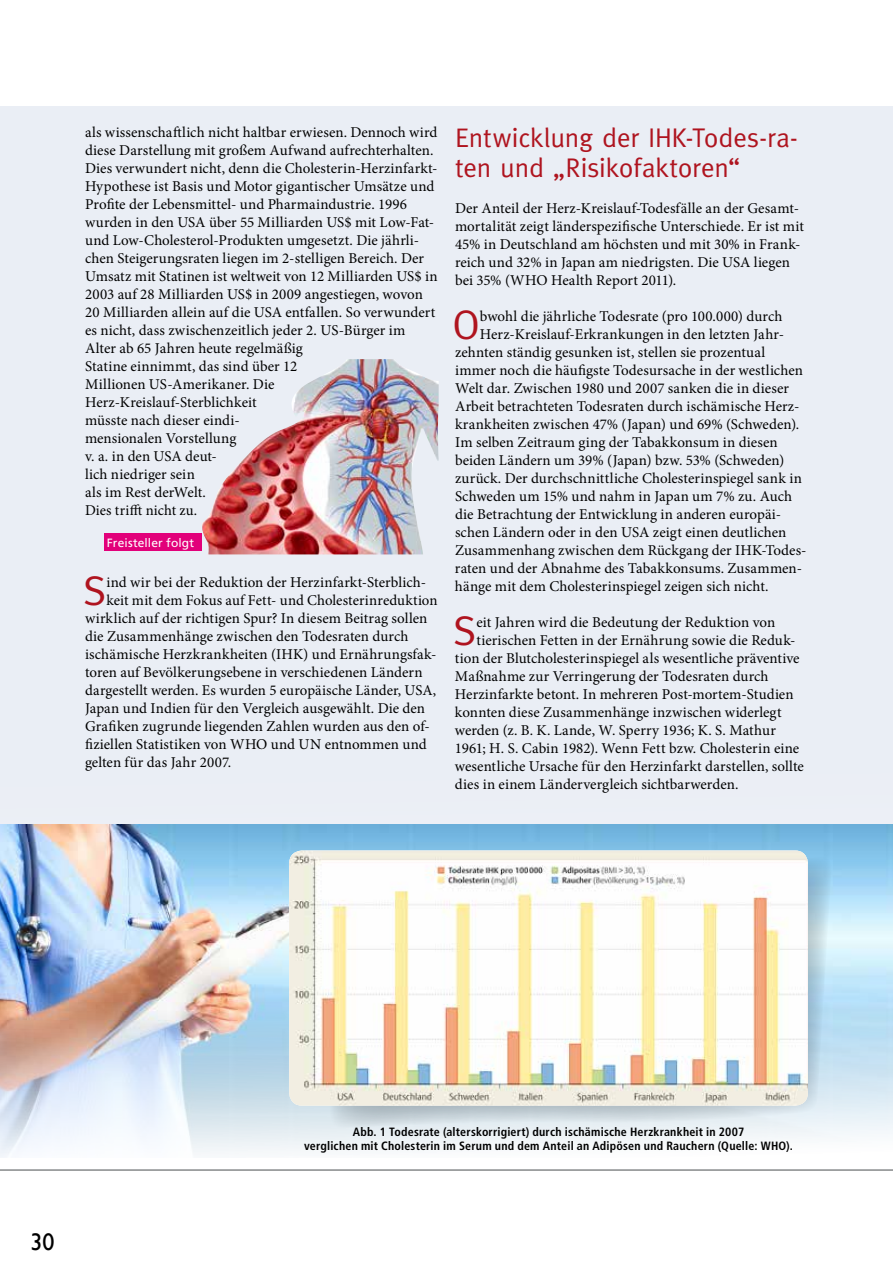
<style>
.page{position:relative;width:893px;height:1263px;background:#fff}
.page>*{position:absolute;margin:0;border:0;box-sizing:border-box;transform-origin:0 0}
.t1{font:41.25px "Meta";color:#af141f}
.t2{font:27px/30px "Meta";letter-spacing:-.005em;color:#af141f}
.t3{font:24px "Gill Sans";color:#000}
.t4{font:15px/18px "Minion Pro";letter-spacing:.005em;color:#000}
.t5{font:700 condensed 12px/14.4px "Frutiger";letter-spacing:.015em;color:#000;text-align:center}
.t6{font:12px "Frutiger";letter-spacing:.01em;color:#fff}
</style>
<div class="page">
<hr style="left:0;top:1169px;width:893px;height:2px;background:#9c9e9f">
<div style="left:0;top:106px;width:893px;height:1063px;background:#eaeef5"></div>
<img style="left:0;top:825px;width:893px;height:333px">
<svg style="left:318px;top:856px;width:514px;height:273px"></svg>
<img style="left:289px;top:850px;width:519px;height:256px">
<img style="left:200px;top:359px;width:239px;height:195px">
<div style="left:105px;top:534px;width:97px;height:17px;background:#e2007a"></div>
<p class="t4" style="left:85px;top:123px;width:354px">als wissenschaftlich nicht haltbar erwiesen. Dennoch wird diese Darstellung mit großem Aufwand aufrechterhalten.<br>Dies verwundert nicht, denn die Cholesterin-Herzinfarkt-- Hypothese ist Basis und Motor gigantischer Umsätze und Profite der Lebensmittel- und Pharmaindustrie. 1996 wurden in den USA über 55 Milliarden US$ mit Low-Fat&shy;und Low-Cholesterol-Produkten umgesetzt. Die jährli&shy;chen Steigerungsraten liegen im 2-stelligen Bereich. Der Umsatz mit Statinen ist weltweit von 12 Milliarden US$ in 2003 auf 28 Milliarden US$ in 2009 angestiegen, wovon 20 Milliarden allein auf die USA entfallen. So verwundert es nicht, dass zwischenzeitlich jeder 2. US-Bürger im Alter ab 65 Jahren heute regelmäßig<br>Statine einnimmt, das sind über 12<br>Millionen US-Amerikaner. Die Herz-Kreislauf-Sterblichkeit<br>müsste nach dieser eindi-<br>mensionalen Vorstellung<br>v. a. in den USA deut-<br>lich niedriger sein<br>als im Rest derWelt.<br>Dies trifft nicht zu.</p>
<p class="t6" style="left:107px;top:536px;width:89px">Freisteller folgt</p>
<h1 class="t1" style="left:84px;top:567px;width:24px">S</h1>
<p class="t4" style="left:106px;top:573px;width:321px">ind wir bei der Reduktion der Herzinfarkt-Sterblich-</p>
<p class="t4" style="left:106px;top:591px;width:333px">keit mit dem Fokus auf Fett- und Cholesterinreduktion</p>
<p class="t4" style="left:85px;top:609px;width:344px">wirklich auf der richtigen Spur? In diesem Beitrag sollen</p>
<p class="t4" style="left:85px;top:627px;width:325px">die Zusammenhänge zwischen den Todesraten durch</p>
<p class="t4" style="left:85px;top:645px;width:353px">ischämische Herzkrankheiten (IHK) und Ernährungsfak-</p>
<p class="t4" style="left:85px;top:663px;width:339px">toren auf Bevölkerungsebene in verschiedenen Ländern</p>
<p class="t4" style="left:85px;top:681px;width:353px">dargestellt werden. Es wurden 5 europäische Länder, USA,</p>
<p class="t4" style="left:85px;top:699px;width:342px">Japan und Indien für den Vergleich ausgewählt. Die den</p>
<p class="t4" style="left:85px;top:717px;width:346px">Grafiken zugrunde liegenden Zahlen wurden aus den of-</p>
<p class="t4" style="left:85px;top:735px;width:343px">fiziellen Statistiken von WHO und UN entnommen und</p>
<p class="t4" style="left:85px;top:753px;width:148px">gelten für das Jahr 2007.</p>
<h2 class="t2" style="left:455px;top:123px;width:345px">Entwicklung der IHK-Todes-ra&shy;ten und „Risikofaktoren“</h2>
<p class="t4" style="left:455px;top:200px;width:350px">Der Anteil der Herz-Kreislauf-Todesfälle an der Gesamt&shy;mortalität zeigt länderspezifische Unterschiede. Er ist mit 45% in Deutschland am höchsten und mit 30% in Frank&shy;reich und 32% in Japan am niedrigsten. Die USA liegen bei 35% (WHO Health Report 2011).</p>
<h1 class="t1" style="left:453px;top:301px;width:29px">O</h1>
<p class="t4" style="left:480px;top:308px;width:304px">bwohl die jährliche Todesrate (pro 100.000) durch</p>
<p class="t4" style="left:480px;top:326px;width:306px">Herz-Kreislauf-Erkrankungen in den letzten Jahr-</p>
<p class="t4" style="left:455px;top:344px;width:312px">zehnten ständig gesunken ist, stellen sie prozentual</p>
<p class="t4" style="left:455px;top:362px;width:349px">immer noch die häufigste Todesursache in der westlichen</p>
<p class="t4" style="left:455px;top:380px;width:335px">Welt dar. Zwischen 1980 und 2007 sanken die in dieser</p>
<p class="t4" style="left:455px;top:398px;width:346px">Arbeit betrachteten Todesraten durch ischämische Herz-</p>
<p class="t4" style="left:455px;top:416px;width:346px">krankheiten zwischen 47% (Japan) und 69% (Schweden).</p>
<p class="t4" style="left:455px;top:434px;width:324px">Im selben Zeitraum ging der Tabakkonsum in diesen</p>
<p class="t4" style="left:455px;top:452px;width:331px">beiden Ländern um 39% (Japan) bzw. 53% (Schweden)</p>
<p class="t4" style="left:455px;top:470px;width:348px">zurück. Der durchschnittliche Cholesterinspiegel sank in</p>
<p class="t4" style="left:455px;top:488px;width:339px">Schweden um 15% und nahm in Japan um 7% zu. Auch</p>
<p class="t4" style="left:455px;top:506px;width:328px">die Betrachtung der Entwicklung in anderen europäi-</p>
<p class="t4" style="left:455px;top:524px;width:333px">schen Ländern oder in den USA zeigt einen deutlichen</p>
<p class="t4" style="left:455px;top:542px;width:353px">Zusammenhang zwischen dem Rückgang der IHK-Todes-</p>
<p class="t4" style="left:455px;top:560px;width:349px">raten und der Abnahme des Tabakkonsums. Zusammen-</p>
<p class="t4" style="left:455px;top:578px;width:315px">hänge mit dem Cholesterinspiegel zeigen sich nicht.</p>
<h1 class="t1" style="left:454px;top:607px;width:24px">S</h1>
<p class="t4" style="left:476px;top:614px;width:300px">eit Jahren wird die Bedeutung der Reduktion von</p>
<p class="t4" style="left:476px;top:632px;width:320px">tierischen Fetten in der Ernährung sowie die Reduk-</p>
<p class="t4" style="left:455px;top:650px;width:346px">tion der Blutcholesterinspiegel als wesentliche präventive</p>
<p class="t4" style="left:455px;top:668px;width:315px">Maßnahme zur Verringerung der Todesraten durch</p>
<p class="t4" style="left:455px;top:686px;width:340px">Herzinfarkte betont. In mehreren Post-mortem-Studien</p>
<p class="t4" style="left:455px;top:704px;width:328px">konnten diese Zusammenhänge inzwischen widerlegt</p>
<p class="t4" style="left:455px;top:722px;width:322px">werden (z. B. K. Lande, W. Sperry 1936; K. S. Mathur</p>
<p class="t4" style="left:455px;top:740px;width:346px">1961; H. S. Cabin 1982). Wenn Fett bzw. Cholesterin eine</p>
<p class="t4" style="left:455px;top:758px;width:350px">wesentliche Ursache für den Herzinfarkt darstellen, sollte</p>
<p class="t4" style="left:455px;top:776px;width:285px">dies in einem Ländervergleich sichtbarwerden.</p>
<h3 class="t3" style="left:31px;top:1228px;width:25px">30</h3>
<p class="t5" style="left:304px;top:1124px;width:490px">Abb. 1 Todesrate (alterskorrigiert) durch ischämische Herzkrankheit in 2007<br>verglichen mit Cholesterin im Serum und dem Anteil an Adipösen und Rauchern (Quelle: WHO).</p>
</div>
